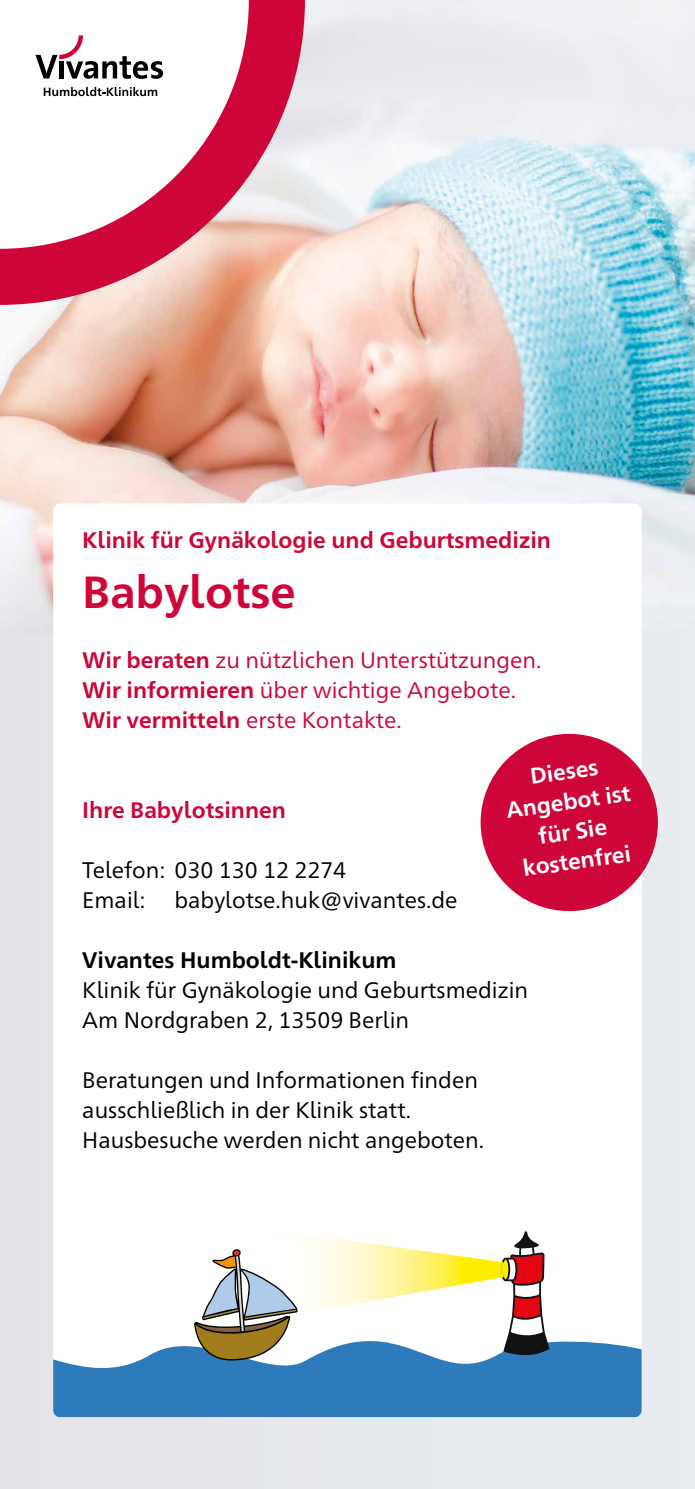
<style>
.page{position:relative;width:695px;height:1489px;background:#fff}
.page>*{position:absolute;margin:0;border:0;box-sizing:border-box;transform-origin:0 0}
.t1{font:700 45px "Frutiger Neue 1450 Pro";color:#ce0539}
.t2{font:22.5px/30px "Frutiger Neue 1450 Pro";color:#000}
.t3{font:22.5px/30px "Frutiger Neue 1450 Pro";color:#ce0539}
.t4{font:700 22.5px "Frutiger Neue 1450 Pro";color:#ce0539}
.t5{font:700 22.5px/30px "Frutiger Neue 1450 Pro";color:#fff;text-align:center}
.t6{font:700 22.5px "Frutiger Neue 1450 Pro";color:#000}
.s1{font-weight:700}
</style>
<div class="page">
<div style="left:0;top:607px;width:694px;height:881px;background:#e6e9ed"></div>
<img style="left:0;top:102px;width:694px;height:533px">
<div style="left:53px;top:503px;width:588px;height:914px;background:#fff;border-radius:7px"></div>
<svg style="left:53px;top:1341px;width:588px;height:76px;background:#478bc3"></svg>
<img style="left:297px;top:1244px;width:204px;height:69px">
<svg style="left:501px;top:1231px;width:48px;height:124px"></svg>
<svg style="left:194px;top:1249px;width:103px;height:111px"></svg>
<svg style="left:0;top:0;width:305px;height:305px;background:#e07686"></svg>
<svg style="left:0;top:0;width:249px;height:249px"></svg>
<svg style="left:35px;top:35px;width:128px;height:44px"></svg>
<svg style="left:44px;top:87px;width:113px;height:9px"></svg>
<div style="left:480px;top:733px;width:177px;height:178px;background:#ce0539;border-radius:50%"></div>
<p class="t4" style="left:82px;top:523px;width:470px">Klinik für Gynäkologie und Geburtsmedizin</p>
<h1 class="t1" style="left:82px;top:559px;width:215px">Babylotse</h1>
<p class="t3" style="left:82px;top:643px;width:460px"><span class="s1">Wir beraten</span> zu nützlichen Unterstützungen.<br><span class="s1">Wir informieren</span> über wichtige Angebote.<br><span class="s1">Wir vermitteln</span> erste Kontakte.</p>
<p class="t5" style="left:500px;top:764px;width:127px;rotate:-8deg">Dieses<br>Angebot ist für Sie kostenfrei</p>
<p class="t4" style="left:82px;top:793px;width:205px">Ihre Babylotsinnen</p>
<p class="t2" style="left:82px;top:853px;width:265px">Telefon: 030 130 12 2274<br>Email:</p>
<p class="t2" style="left:174px;top:883px;width:284px">babylotse.huk@vivantes.de</p>
<p class="t6" style="left:82px;top:943px;width:315px">Vivantes Humboldt-Klinikum</p>
<p class="t2" style="left:82px;top:973px;width:447px">Klinik für Gynäkologie und Geburtsmedizin<br>Am Nordgraben 2, 13509 Berlin</p>
<p class="t2" style="left:82px;top:1063px;width:403px">Beratungen und Informationen finden ausschließlich in der Klinik statt.<br>Hausbesuche werden nicht angeboten.</p>
</div>
